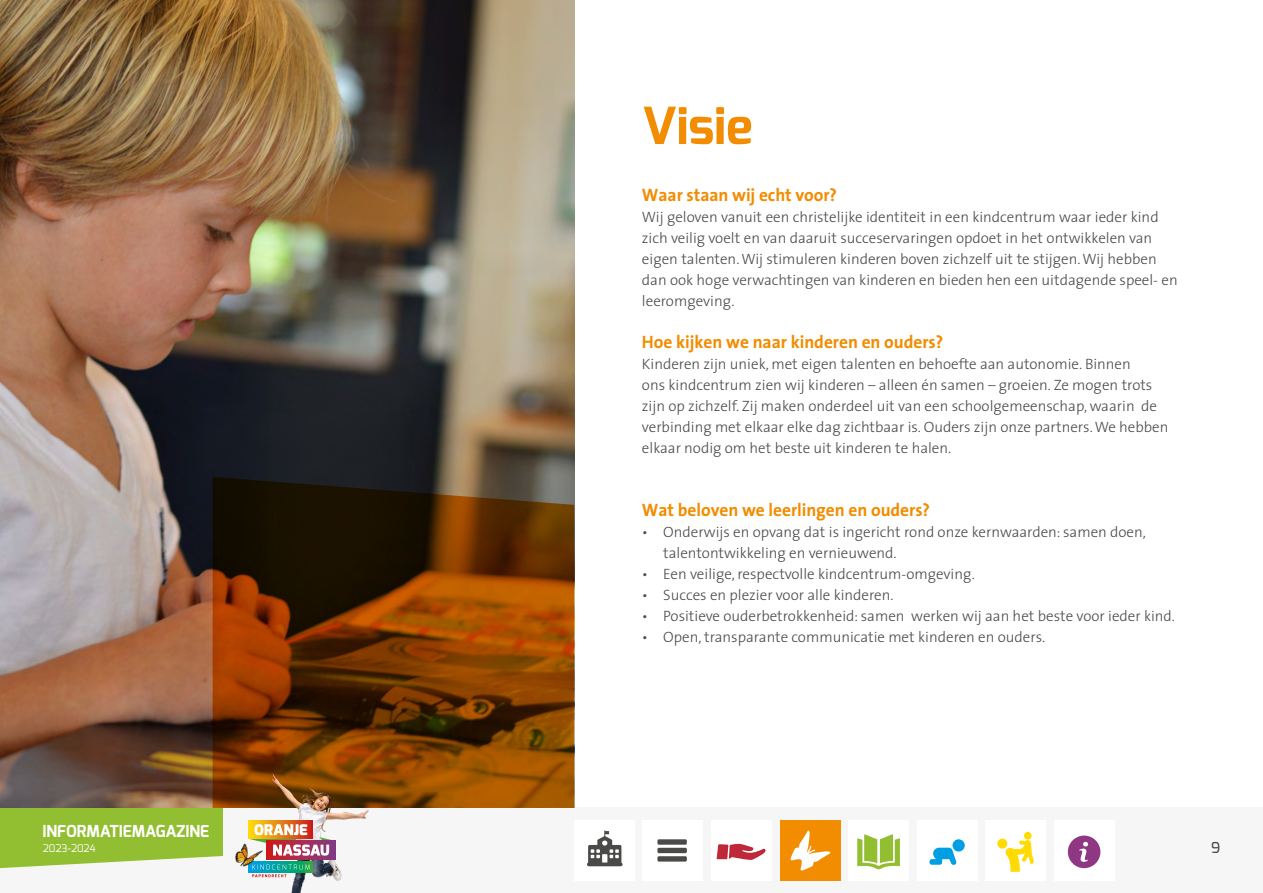
<style>
.page{position:relative;width:1263px;height:893px;background:#fff}
.page>*{position:absolute;margin:0;border:0;box-sizing:border-box;transform-origin:0 0}
.t1{font:700 51px "Exo";color:#f28c00}
.t2{font:700 18px "The Sans";letter-spacing:-.005em;color:#f28c00}
.t3{font:700 16.5px "Exo";letter-spacing:-.005em;color:#fff}
.t4{font:300 15px/21px "The Sans";color:#4a4a49}
.t5{font:500 15px "Exo";color:#4a4a49}
.t6{font:10.5px "Exo";letter-spacing:-.005em;color:#fff}
</style>
<div class="page">
<div style="left:0;top:808px;width:1263px;height:85px;background:#f6f6f6"></div>
<div style="left:642px;top:820px;width:61px;height:61px;background:#fff"></div>
<div style="left:780px;top:820px;width:60px;height:61px;background:#f28c00"></div>
<svg style="left:790px;top:830px;width:41px;height:41px"></svg>
<div style="left:848px;top:820px;width:61px;height:61px;background:#fff"></div>
<div style="left:917px;top:820px;width:60px;height:61px;background:#fff"></div>
<div style="left:985px;top:820px;width:61px;height:61px;background:#fff"></div>
<div style="left:1054px;top:820px;width:60px;height:61px;background:#fff"></div>
<svg style="left:657px;top:839px;width:30px;height:23px"></svg>
<div style="left:574px;top:820px;width:61px;height:61px;background:#fff"></div>
<svg style="left:587px;top:830px;width:36px;height:36px"></svg>
<div style="left:711px;top:820px;width:61px;height:61px;background:#fff"></div>
<svg style="left:716px;top:844px;width:50px;height:16px"></svg>
<svg style="left:857px;top:834px;width:43px;height:35px"></svg>
<svg style="left:929px;top:848px;width:27px;height:17px"></svg>
<div style="left:952px;top:839px;width:13px;height:12px;background:#009fe3;border-radius:50%"></div>
<div style="left:997px;top:839px;width:10px;height:10px;background:#ffda03;border-radius:50%"></div>
<svg style="left:1005px;top:840px;width:29px;height:32px"></svg>
<div style="left:1024px;top:832px;width:8px;height:8px;background:#ffda03;border-radius:50%"></div>
<svg style="left:1068px;top:836px;width:32px;height:32px"></svg>
<svg style="left:0;top:808px;width:223px;height:61px;background:#9dc447"></svg>
<img style="left:0;top:0;width:574px;height:808px">
<svg style="left:213px;top:477px;width:361px;height:331px;background:#693302"></svg>
<img style="left:268px;top:773px;width:101px;height:120px">
<img style="left:235px;top:843px;width:14px;height:24px">
<img style="left:249px;top:820px;width:86px;height:57px">
<p class="t3" style="left:43px;top:820px;width:168px">INFORMATIEMAGAZINE</p>
<p class="t6" style="left:43px;top:841px;width:54px">2023-2024</p>
<h1 class="t1" style="left:642px;top:93px;width:112px">Visie</h1>
<p class="t2" style="left:642px;top:180px;width:197px">Waar staan wij echt voor?</p>
<p class="t4" style="left:642px;top:206px;width:537px">Wij geloven vanuit een christelijke identiteit in een kindcentrum waar ieder kind zich veilig voelt en van daaruit succeservaringen opdoet in het ontwikkelen van eigen talenten. Wij stimuleren kinderen boven zichzelf uit te stijgen. Wij hebben dan ook hoge verwachtingen van kinderen en bieden hen een uitdagende speel- en leeromgeving.</p>
<p class="t2" style="left:642px;top:327px;width:303px">Hoe kijken we naar kinderen en ouders?</p>
<p class="t4" style="left:642px;top:353px;width:528px">Kinderen zijn uniek, met eigen talenten en behoefte aan autonomie. Binnen<br>ons kindcentrum zien wij kinderen – alleen én samen – groeien. Ze mogen trots zijn op zichzelf. Zij maken onderdeel uit van een schoolgemeenschap, waarin de verbinding met elkaar elke dag zichtbaar is. Ouders zijn onze partners. We hebben elkaar nodig om het beste uit kinderen te halen.</p>
<p class="t2" style="left:642px;top:495px;width:290px">Wat beloven we leerlingen en ouders?</p>
<p class="t4" style="left:663px;top:521px;width:484px;text-indent:-21px">• Onderwijs en opvang dat is ingericht rond onze kernwaarden: samen doen, talentontwikkeling en vernieuwend.</p>
<p class="t4" style="left:642px;top:563px;width:334px">• Een veilige, respectvolle kindcentrum-omgeving.</p>
<p class="t4" style="left:642px;top:584px;width:253px">• Succes en plezier voor alle kinderen.</p>
<p class="t4" style="left:642px;top:605px;width:535px">• Positieve ouderbetrokkenheid: samen werken wij aan het beste voor ieder kind.</p>
<p class="t4" style="left:642px;top:626px;width:405px">• Open, transparante communicatie met kinderen en ouders.</p>
<p class="t5" style="left:1211px;top:838px;width:11px">9</p>
</div>
